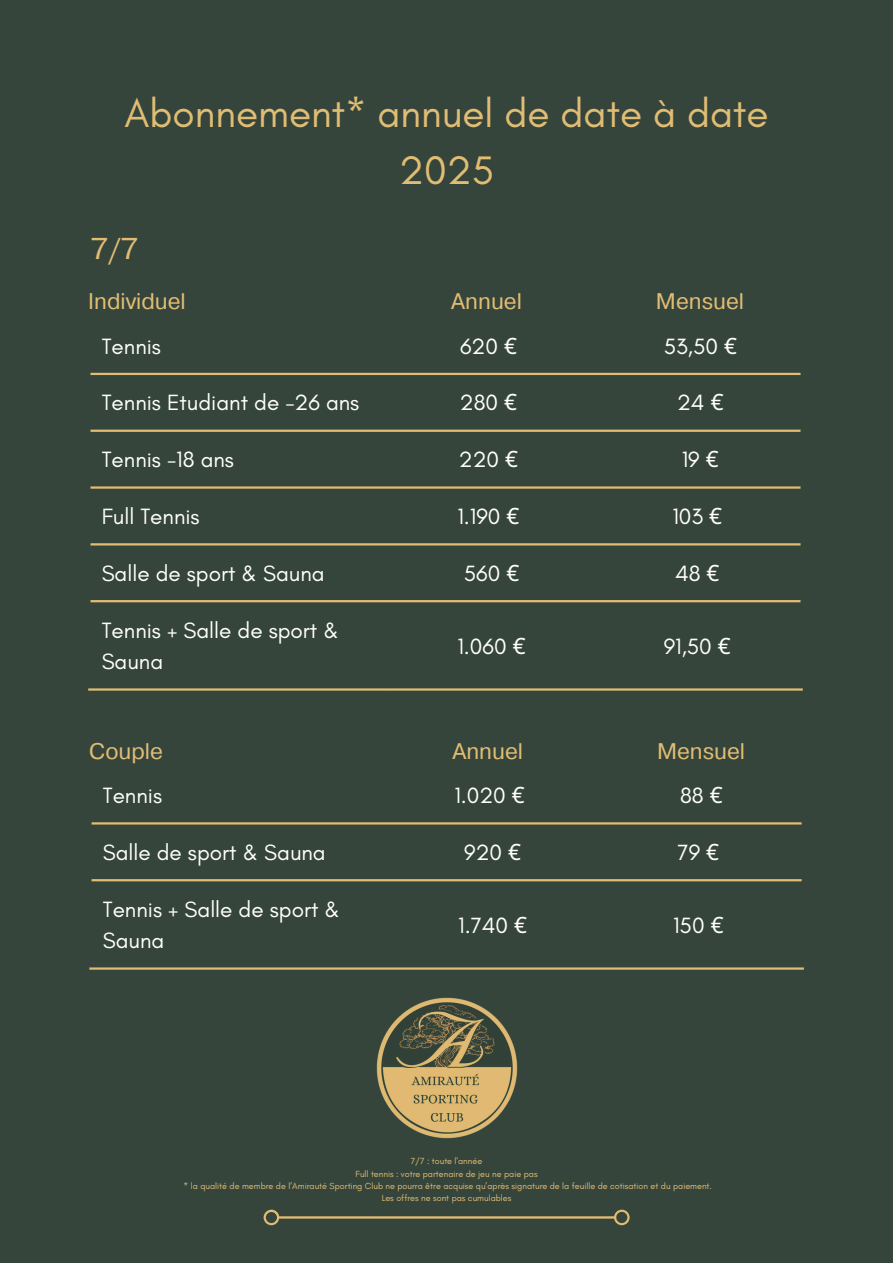
<style>
.page{position:relative;width:893px;height:1263px;background:#36453c}
.page>*{position:absolute;margin:0;border:0;box-sizing:border-box;transform-origin:0 0}
.t1{font:40.5px/56.2px "Glacial Indifference";color:#e1bd74;text-align:center}
.t2{font:30px "Pragmatica";color:#e1bd74}
.t3{font:22.5px/31.5px "Glacial Indifference";color:#fff}
.t4{font:22.5px "Pragmatica";color:#e1bd74}
.t5{font:9px/12.4px "Glacial Indifference";color:#e1bd74;text-align:center}
.s1{font-family:"Noto Sans"}
</style>
<div class="page">
<svg style="left:264px;top:1209px;width:365px;height:16px"></svg>
<hr style="left:90px;top:373px;width:710px;height:2px;background:#e1bd74">
<hr style="left:90px;top:430px;width:710px;height:2px;background:#e1bd74">
<hr style="left:90px;top:486px;width:710px;height:3px;background:#e1bd74">
<hr style="left:90px;top:543px;width:710px;height:2px;background:#e1bd74">
<hr style="left:90px;top:600px;width:710px;height:2px;background:#e1bd74">
<hr style="left:88px;top:688px;width:715px;height:3px;background:#e1bd74">
<hr style="left:92px;top:822px;width:709px;height:2px;background:#e1bd74">
<hr style="left:92px;top:879px;width:709px;height:2px;background:#e1bd74">
<hr style="left:89px;top:967px;width:715px;height:3px;background:#e1bd74">
<img style="left:376px;top:997px;width:142px;height:142px">
<h1 class="t1" style="left:125px;top:86px;width:645px">Abonnement* annuel de date à date<br>2025</h1>
<h2 class="t2" style="left:91px;top:226px;width:49px">7/7</h2>
<p class="t4" style="left:88px;top:285px;width:99px">Individuel</p>
<p class="t4" style="left:656px;top:285px;width:90px">Mensuel</p>
<p class="t4" style="left:451px;top:285px;width:72px">Annuel</p>
<p class="t3" style="left:102px;top:331px;width:61px">Tennis</p>
<p class="t3" style="left:460px;top:331px;width:58px">620 <span class="s1">€</span></p>
<p class="t3" style="left:663px;top:331px;width:75px">53,50 <span class="s1">€</span></p>
<p class="t3" style="left:102px;top:388px;width:259px">Tennis Etudiant de -26 ans</p>
<p class="t3" style="left:460px;top:388px;width:59px">280 <span class="s1">€</span></p>
<p class="t3" style="left:677px;top:388px;width:48px">24 <span class="s1">€</span></p>
<p class="t3" style="left:102px;top:444px;width:134px">Tennis -18 ans</p>
<p class="t3" style="left:459px;top:444px;width:61px">220 <span class="s1">€</span></p>
<p class="t3" style="left:682px;top:444px;width:38px">19 <span class="s1">€</span></p>
<p class="t3" style="left:102px;top:501px;width:99px">Full Tennis</p>
<p class="t3" style="left:457px;top:501px;width:63px">1.190 <span class="s1">€</span></p>
<p class="t3" style="left:672px;top:501px;width:51px">103 <span class="s1">€</span></p>
<p class="t3" style="left:102px;top:558px;width:224px">Salle de sport &amp; Sauna</p>
<p class="t3" style="left:464px;top:558px;width:57px">560 <span class="s1">€</span></p>
<p class="t3" style="left:675px;top:558px;width:46px">48 <span class="s1">€</span></p>
<p class="t3" style="left:102px;top:615px;width:239px">Tennis + Salle de sport &amp;<br>Sauna</p>
<p class="t3" style="left:457px;top:631px;width:70px">1.060 <span class="s1">€</span></p>
<p class="t3" style="left:663px;top:631px;width:69px">91,50 <span class="s1">€</span></p>
<p class="t4" style="left:89px;top:734px;width:75px">Couple</p>
<p class="t4" style="left:657px;top:734px;width:90px">Mensuel</p>
<p class="t4" style="left:452px;top:734px;width:72px">Annuel</p>
<p class="t3" style="left:103px;top:780px;width:61px">Tennis</p>
<p class="t3" style="left:454px;top:780px;width:72px">1.020 <span class="s1">€</span></p>
<p class="t3" style="left:680px;top:780px;width:44px">88 <span class="s1">€</span></p>
<p class="t3" style="left:103px;top:837px;width:224px">Salle de sport &amp; Sauna</p>
<p class="t3" style="left:464px;top:837px;width:58px">920 <span class="s1">€</span></p>
<p class="t3" style="left:677px;top:837px;width:43px">79 <span class="s1">€</span></p>
<p class="t3" style="left:103px;top:894px;width:239px">Tennis + Salle de sport &amp;<br>Sauna</p>
<p class="t3" style="left:458px;top:910px;width:70px">1.740 <span class="s1">€</span></p>
<p class="t3" style="left:673px;top:910px;width:52px">150 <span class="s1">€</span></p>
<p class="t5" style="left:184px;top:1155px;width:530px">7/7 : toute l'année<br>Full tennis : votre partenaire de jeu ne paie pas<br>* la qualité de membre de l’Amirauté Sporting Club ne pourra être acquise qu’après signature de la feuille de cotisation et du paiement.<br>Les offres ne sont pas cumulables</p>
</div>
